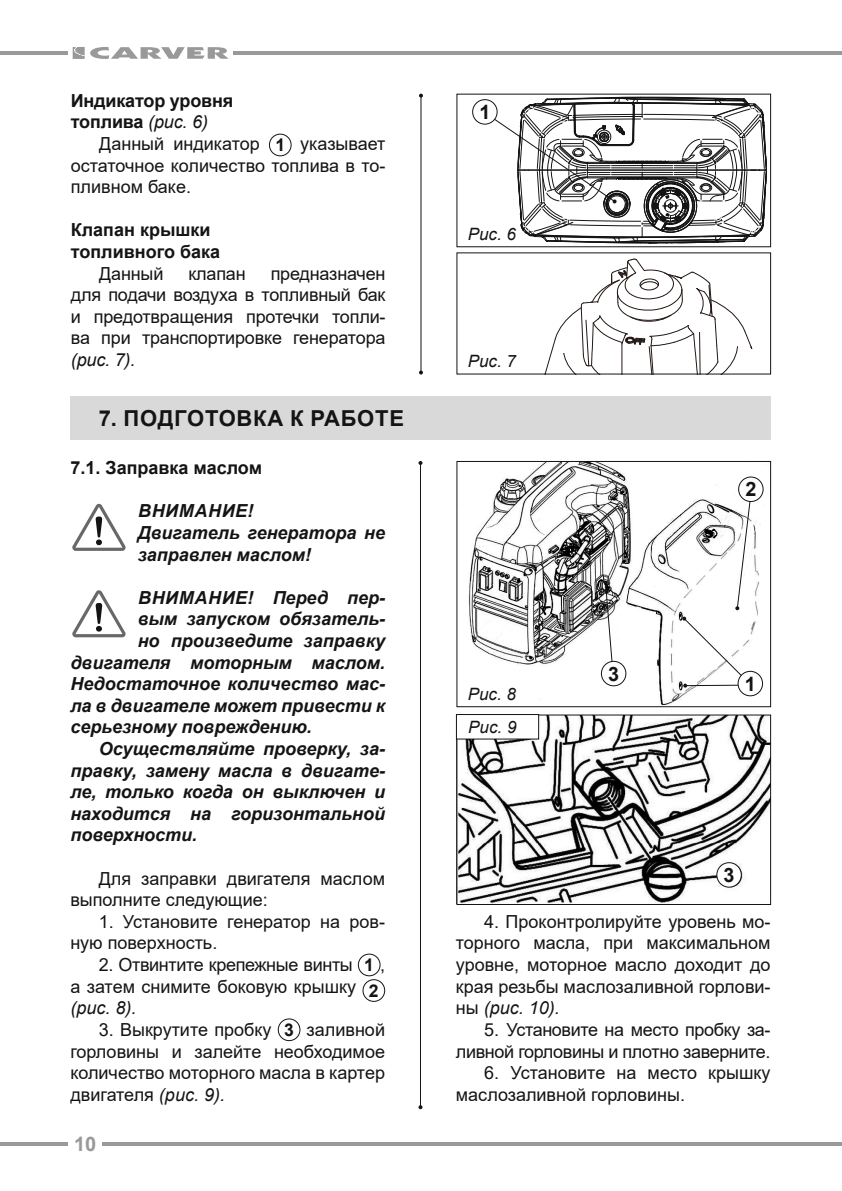
<style>
.page{position:relative;width:842px;height:1191px;background:#fff}
.page>*{position:absolute;margin:0;border:0;box-sizing:border-box;transform-origin:0 0}
.t1{font:700 22px "Arial";letter-spacing:.035em;color:#131413}
.t2{font:700 20px "Arial";color:#999}
.t3{font:700 19.8px "Arial";color:#131413}
.t4{font:18px/21.6px "Arial";color:#131413;text-align:justify}
.t5{font:italic 700 18px/21.6px "Arial";color:#131413}
.t6{font:18px/21.6px "Arial";letter-spacing:-.02em;color:#131413}
.t7{font:700 18px/21.6px "Arial";color:#131413}
.t8{font:italic 700 18px "Arial";letter-spacing:.035em;color:#131413}
.t9{font:italic 18px "Arial";color:#131413}
.t10{font:italic 17px "Arial";color:#131413}
.s1{font-weight:400;font-style:italic}
.s2{font-weight:700;font-size:17.6px}
.s3{font-style:italic}
</style>
<div class="page">
<hr style="left:234px;top:51px;width:608px;height:4px;background:#999">
<hr style="left:102px;top:1142px;width:740px;height:3px;background:#999">
<hr style="left:0;top:51px;width:68px;height:4px;background:#999">
<svg style="left:0;top:1142px;width:68px;height:3px"></svg>
<svg style="left:73px;top:47px;width:156px;height:12px"></svg>
<div style="left:269px;top:134px;width:22px;height:22px;border:1px solid #131413;border-radius:50%"></div>
<svg style="left:545px;top:258px;width:208px;height:114px"></svg>
<hr style="left:420px;top:96px;width:1px;height:276px;background:#131413">
<svg style="left:419px;top:94px;width:4px;height:4px"></svg>
<svg style="left:419px;top:370px;width:4px;height:4px"></svg>
<svg style="left:488px;top:97px;width:279px;height:147px"></svg>
<div style="left:473px;top:100px;width:24px;height:24px;background:#fff;border-radius:50%"></div>
<div style="left:472px;top:99px;width:25px;height:26px;border:1px solid #131413;border-radius:50%"></div>
<div style="left:70px;top:396px;width:701px;height:43px;background:#d9d9d9"></div>
<svg style="left:72px;top:504px;width:54px;height:47px"></svg>
<svg style="left:72px;top:590px;width:54px;height:47px"></svg>
<div style="left:358px;top:953px;width:22px;height:23px;border:1px solid #131413;border-radius:50%"></div>
<div style="left:363px;top:979px;width:22px;height:22px;border:1px solid #131413;border-radius:50%"></div>
<div style="left:278px;top:1018px;width:22px;height:23px;border:1px solid #131413;border-radius:50%"></div>
<hr style="left:420px;top:463px;width:1px;height:644px;background:#131413">
<svg style="left:418px;top:461px;width:4px;height:4px"></svg>
<svg style="left:418px;top:1105px;width:4px;height:4px"></svg>
<img style="left:458px;top:716px;width:311px;height:187px">
<div style="left:456px;top:714px;width:315px;height:191px;border:1px solid #131413"></div>
<div style="left:456px;top:714px;width:83px;height:25px;background:#fff"></div>
<div style="left:456px;top:714px;width:83px;height:25px;border:1px solid #131413"></div>
<div style="left:717px;top:862px;width:24px;height:25px;background:#fff;border-radius:50%"></div>
<div style="left:716px;top:862px;width:26px;height:25px;border:1px solid #131413;border-radius:50%"></div>
<img style="left:468px;top:463px;width:299px;height:242px">
<div style="left:456px;top:461px;width:315px;height:246px;border:1px solid #131413"></div>
<svg style="left:735px;top:490px;width:17px;height:120px"></svg>
<div style="left:739px;top:477px;width:24px;height:24px;background:#fff;border-radius:50%"></div>
<div style="left:738px;top:476px;width:25px;height:26px;border:1px solid #131413;border-radius:50%"></div>
<svg style="left:682px;top:616px;width:70px;height:71px"></svg>
<div style="left:738px;top:671px;width:24px;height:25px;background:#fff;border-radius:50%"></div>
<div style="left:738px;top:671px;width:25px;height:25px;border:1px solid #131413;border-radius:50%"></div>
<svg style="left:604px;top:590px;width:10px;height:75px"></svg>
<div style="left:601px;top:661px;width:25px;height:25px;background:#fff;border-radius:50%"></div>
<div style="left:601px;top:661px;width:25px;height:25px;border:1px solid #131413;border-radius:50%"></div>
<p class="t7" style="left:71px;top:90px;width:164px">Индикатор уровня топлива <span class="s1">(рис. 6)</span></p>
<p class="t4" style="left:71px;top:133px;width:316px;text-indent:28px">Данный индикатор <span class="s2">1</span> указывает остаточное количество топлива в то&shy;пливном баке.</p>
<p class="t7" style="left:71px;top:219px;width:151px">Клапан крышки топливного бака</p>
<p class="t4" style="left:99px;top:262px;width:66px">Данный</p>
<p class="t4" style="left:188px;top:262px;width:59px">клапан</p>
<p class="t3" style="left:479px;top:98px;width:13px">1</p>
<p class="t10" style="left:468px;top:223px;width:50px">Рис. 6</p>
<p class="t4" style="left:71px;top:262px;width:316px;text-indent:200px">предназначен для подачи воздуха в топливный бак и предотвращения протечки топли&shy;ва при транспортировке генератора</p>
<p class="t9" style="left:71px;top:348px;width:66px">(рис. 7).</p>
<p class="t10" style="left:468px;top:350px;width:50px">Рис. 7</p>
<p class="t1" style="left:99px;top:402px;width:307px">7. ПОДГОТОВКА К РАБОТЕ</p>
<p class="t7" style="left:70px;top:457px;width:193px">7.1. Заправка маслом</p>
<p class="t5" style="left:138px;top:501px;width:249px">ВНИМАНИЕ!<br>Двигатель генератора не заправлен маслом!</p>
<p class="t8" style="left:138px;top:585px;width:249px">ВНИМАНИЕ! Перед пер-</p>
<p class="t5" style="left:138px;top:609px;width:249px">вым запуском обязатель-</p>
<p class="t5" style="left:138px;top:630px;width:249px">но произведите заправку</p>
<p class="t5" style="left:70px;top:652px;width:316px">двигателя моторным маслом.</p>
<p class="t5" style="left:70px;top:673px;width:316px">Недостаточное количество мас-</p>
<p class="t5" style="left:70px;top:695px;width:316px">ла в двигателе может привести к</p>
<p class="t5" style="left:70px;top:717px;width:243px">серьезному повреждению.</p>
<p class="t5" style="left:99px;top:738px;width:288px">Осуществляйте проверку, за-</p>
<p class="t5" style="left:70px;top:760px;width:316px">правку, замену масла в двигате-</p>
<p class="t5" style="left:70px;top:781px;width:316px">ле, только когда он выключен и</p>
<p class="t5" style="left:70px;top:803px;width:316px">находится на горизонтальной</p>
<p class="t5" style="left:70px;top:825px;width:128px">поверхности.</p>
<p class="t4" style="left:70px;top:867px;width:316px;text-indent:28px">Для заправки двигателя маслом выполните следующие:</p>
<p class="t4" style="left:70px;top:910px;width:316px;text-indent:28px">1. Установите генератор на ров&shy;ную поверхность.</p>
<p class="t6" style="left:70px;top:953px;width:316px;text-indent:28px">2. Отвинтите крепежные винты <span class="s2">1</span> , а затем снимите боковую крышку <sub>2 </sub><span class="s3">(рис. 8).</span></p>
<p class="t4" style="left:70px;top:1018px;width:316px;text-indent:28px">3. Выкрутите пробку <span class="s2">3</span> заливной горловины и залейте необходимое количество моторного масла в картер двигателя <span class="s3">(рис. 9).</span></p>
<p class="t2" style="left:74px;top:1129px;width:24px">10</p>
<p class="t10" style="left:468px;top:683px;width:50px">Рис. 8</p>
<p class="t10" style="left:468px;top:716px;width:50px">Рис. 9</p>
<p class="t3" style="left:608px;top:660px;width:13px">3</p>
<p class="t3" style="left:745px;top:475px;width:13px">2</p>
<p class="t3" style="left:745px;top:670px;width:13px">1</p>
<p class="t3" style="left:723px;top:861px;width:13px">3</p>
<p class="t4" style="left:456px;top:910px;width:316px;text-indent:28px">4. Проконтролируйте уровень мо&shy;торного масла, при максимальном уровне, моторное масло доходит до края резьбы маслозаливной горлови&shy;ны <span class="s3">(рис. 10).</span></p>
<p class="t6" style="left:456px;top:1018px;width:316px;text-align:right">5. Установите на место пробку за&shy;ливной горловины и плотно заверните.</p>
<p class="t4" style="left:456px;top:1061px;width:316px;text-indent:28px">6. Установите на место крышку маслозаливной горловины.</p>
</div>
